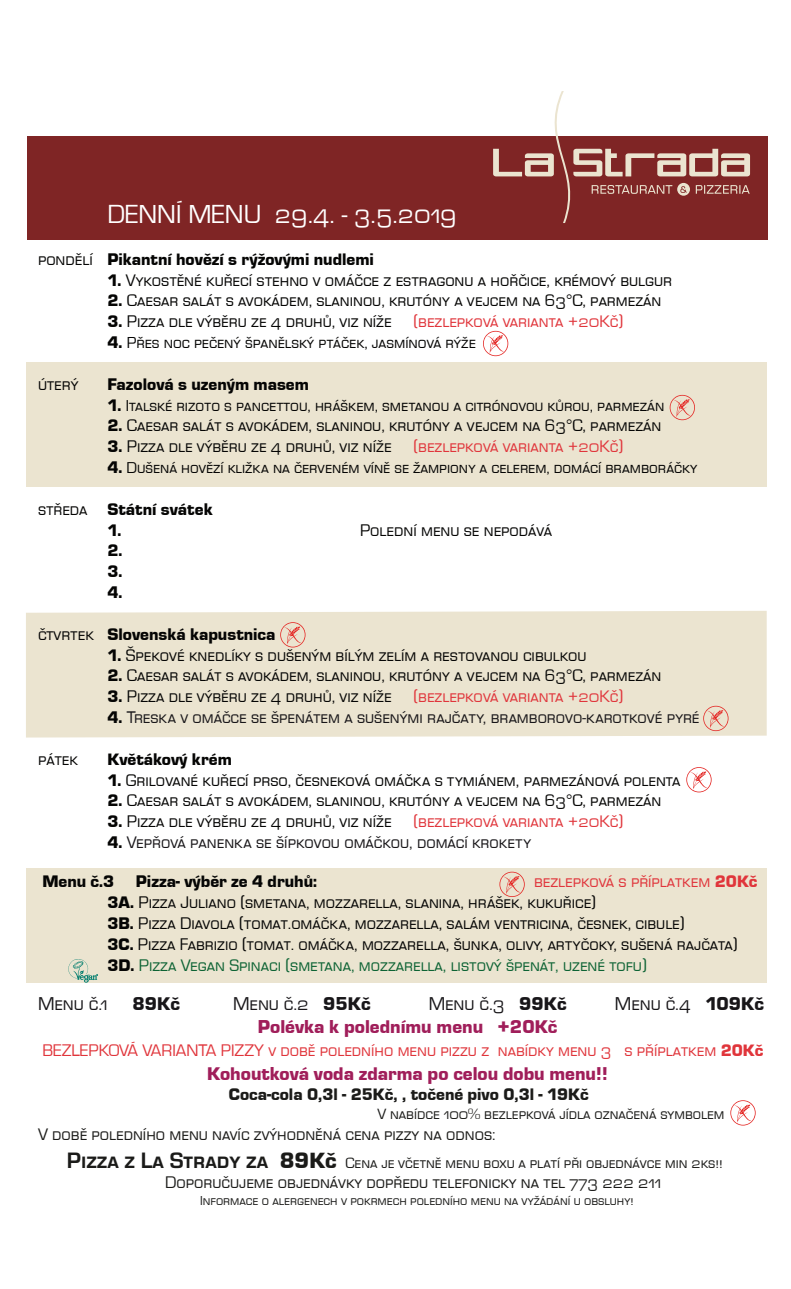
<style>
.page{position:relative;width:791px;height:1289px;background:#fff}
.page>*{position:absolute;margin:0;border:0;box-sizing:border-box;transform-origin:0 0}
.t1{font:27px "Eurostile SCTEE";color:#fff}
.t2{font:19.35px "Eurostile TEE Blac";color:#a01e5a}
.t3{font:19.35px "Eurostile SCTEE";color:#181619}
.t4{font:17.4px/20.9px "Eurostile SCTEE";color:#050504}
.t5{font:17.4px/20.9px "Eurostile TEE Blac";color:#050504}
.t6{font:17.4px "Eurostile SCTEE";color:#e0353b}
.t7{font:17.4px "Eurostile SCTEE";color:#181619}
.t8{font:17.4px "Eurostile SCTEE";color:#1b1b19}
.t9{font:17.4px "Eurostile TEE Blac";color:#1b1b19}
.t10{font:16.35px "Eurostile SCTEE";color:#050504}
.t11{font:16.2px "Eurostile SCTEE";color:#050504}
.t12{font:15.45px "Eurostile SCTEE";color:#1b1b19}
.t13{font:13.5px "Eurostile SCTEE";color:#1b1b19}
.s1{font-family:"Eurostile SCTEE"}
.s2{font-family:"Eurostile TEE Blac"}
.s3{color:#e0353b}
.s4{font-family:"Eurostile TEE Blac";font-size:17.4px}
.s5{font-family:"Eurostile TEE Blac";color:#050504}
.s6{font-family:"Eurostile TEE Blac";color:#e0353b}
.s7{color:#0d6334}
.s8{font-family:"Eurostile SCTOT";font-weight:700;font-size:23.1px}
.s9{font-family:"Eurostile TEE Blac";font-size:23.1px}
</style>
<div class="page">
<div style="left:26px;top:868px;width:741px;height:114px;background:#ebe4d0"></div>
<div style="left:26px;top:611px;width:741px;height:126px;background:#ebe4d0"></div>
<div style="left:27px;top:136px;width:740px;height:103px;background:#7f2525"></div>
<div style="left:26px;top:363px;width:741px;height:124px;background:#ebe4d0"></div>
<svg style="left:493px;top:91px;width:257px;height:132px"></svg>
<svg style="left:670px;top:395px;width:25px;height:25px"></svg>
<svg style="left:686px;top:767px;width:25px;height:25px"></svg>
<svg style="left:483px;top:331px;width:25px;height:25px"></svg>
<svg style="left:730px;top:1100px;width:26px;height:25px"></svg>
<svg style="left:280px;top:622px;width:25px;height:25px"></svg>
<svg style="left:703px;top:705px;width:25px;height:26px"></svg>
<svg style="left:68px;top:959px;width:30px;height:23px"></svg>
<svg style="left:499px;top:871px;width:26px;height:26px"></svg>
<h1 class="t1" style="left:107px;top:200px;width:351px">DENNÍ MENU 29.4. - 3.5.2019</h1>
<p class="t5" style="left:38px;top:249px;width:337px"><span class="s1">pondělí</span> Pikantní hovězí s rýžovými nudlemi</p>
<p class="t4" style="left:107px;top:270px;width:566px"><span class="s2">1.</span> Vykostěné kuřecí stehno v omáčce z estragonu a hořčice, krémový bulgur</p>
<p class="t4" style="left:107px;top:290px;width:555px"><span class="s2">2.</span> Caesar salát s avokádem, slaninou, krutóny a vejcem na 63°C, parmezán</p>
<p class="t4" style="left:107px;top:311px;width:517px"><span class="s2">3.</span> Pizza dle výběru ze 4 druhů, viz níže <span class="s3">(bezlepková varianta +20Kč)</span></p>
<p class="t10" style="left:107px;top:334px;width:370px"><span class="s4">4.</span> Přes noc pečený španělský ptáček, jasmínová rýže</p>
<p class="t4" style="left:38px;top:374px;width:42px">úterý</p>
<p class="t5" style="left:107px;top:374px;width:203px">Fazolová s uzeným masem</p>
<p class="t10" style="left:107px;top:396px;width:558px"><span class="s4">1.</span> Italské rizoto s pancettou, hráškem, smetanou a citrónovou kůrou, parmezán</p>
<p class="t4" style="left:107px;top:415px;width:555px"><span class="s2">2.</span> Caesar salát s avokádem, slaninou, krutóny a vejcem na 63°C, parmezán</p>
<p class="t4" style="left:107px;top:436px;width:286px"><span class="s2">3.</span> Pizza dle výběru ze 4 druhů, viz níže</p>
<p class="t6" style="left:413px;top:437px;width:211px">(bezlepková varianta +20Kč)</p>
<p class="t11" style="left:107px;top:459px;width:591px"><span class="s4">4.</span> Dušená hovězí kližka na červeném víně se žampiony a celerem, domácí bramboráčky</p>
<p class="t5" style="left:107px;top:499px;width:107px;text-indent:-69px"><span class="s1">středa</span> Státní svátek<br>1.</p>
<p class="t4" style="left:360px;top:520px;width:193px">Polední menu se nepodává</p>
<p class="t5" style="left:107px;top:540px;width:16px;text-align:justify">2.<br>3.<br>4.</p>
<p class="t5" style="left:38px;top:624px;width:239px"><span class="s1">čtvrtek</span> Slovenská kapustnica</p>
<p class="t4" style="left:107px;top:644px;width:480px"><span class="s2">1.</span> Špekové knedlíky s dušeným bílým zelím a restovanou cibulkou</p>
<p class="t4" style="left:107px;top:665px;width:555px"><span class="s2">2.</span> Caesar salát s avokádem, slaninou, krutóny a vejcem na 63°C, parmezán</p>
<p class="t4" style="left:107px;top:686px;width:286px"><span class="s2">3.</span> Pizza dle výběru ze 4 druhů, viz níže</p>
<p class="t6" style="left:413px;top:687px;width:211px">(bezlepková varianta +20Kč)</p>
<p class="t7" style="left:107px;top:708px;width:594px"><span class="s5">4.</span> Treska v omáčce se špenátem a sušenými rajčaty, bramborovo-karotkové pyré</p>
<p class="t4" style="left:38px;top:749px;width:41px">pátek</p>
<p class="t5" style="left:107px;top:748px;width:126px">Květákový krém</p>
<p class="t4" style="left:107px;top:769px;width:575px"><span class="s2">1.</span> Grilované kuřecí prso, česneková omáčka s tymiánem, parmezánová polenta</p>
<p class="t4" style="left:107px;top:790px;width:555px"><span class="s2">2.</span> Caesar salát s avokádem, slaninou, krutóny a vejcem na 63°C, parmezán</p>
<p class="t4" style="left:107px;top:811px;width:286px"><span class="s2">3.</span> Pizza dle výběru ze 4 druhů, viz níže</p>
<p class="t6" style="left:413px;top:812px;width:211px">(bezlepková varianta +20Kč)</p>
<p class="t7" style="left:107px;top:833px;width:425px"><span class="s5">4.</span> Vepřová panenka se šípkovou omáčkou, domácí krokety</p>
<p class="t5" style="left:42px;top:871px;width:276px">Menu č.3 Pizza- výběr ze 4 druhů:</p>
<p class="t4" style="left:107px;top:871px;width:652px;text-indent:427px"><span class="s3">bezlepková s příplatkem</span> <span class="s6">20Kč </span><span class="s2">3A.</span> Pizza Juliano (smetana, mozzarella, slanina, hrášek, kukuřice)<br><span class="s2">3B.</span> Pizza Diavola (tomat.omáčka, mozzarella, salám ventricina, česnek, cibule)<br><span class="s2">3C.</span> Pizza Fabrizio (tomat. omáčka, mozzarella, šunka, olivy, artyčoky, sušená rajčata)<br><span class="s2">3D.</span> <span class="s7">Pizza Vegan Spinaci (smetana, mozzarella, listový špenát, uzené tofu)</span></p>
<p class="t3" style="left:38px;top:993px;width:143px">Menu č.1 <span class="s2">89Kč</span></p>
<p class="t3" style="left:233px;top:993px;width:139px">Menu č.2 <span class="s2">95Kč</span></p>
<p class="t3" style="left:429px;top:993px;width:139px">Menu č.3 <span class="s2">99Kč</span></p>
<p class="t3" style="left:615px;top:993px;width:151px">Menu č.4 <span class="s2">109Kč</span></p>
<p class="t2" style="left:258px;top:1016px;width:301px">Polévka k polednímu menu +20Kč</p>
<p class="t6" style="left:42px;top:1041px;width:723px">BEZLEPKOVÁ VARIANTA PIZZY v době poledního menu pizzu z nabídky menu 3 s příplatkem <span class="s2">20Kč</span></p>
<p class="t2" style="left:207px;top:1062px;width:402px">Kohoutková voda zdarma po celou dobu menu!!</p>
<p class="t9" style="left:229px;top:1085px;width:361px">Coca-cola 0,3l - 25Kč, , točené pivo 0,3l - 19Kč</p>
<p class="t12" style="left:377px;top:1105px;width:349px">V nabídce 100% bezlepková jídla označená symbolem</p>
<p class="t8" style="left:38px;top:1124px;width:459px">V době poledního menu navíc zvýhodněná cena pizzy na odnos:</p>
<p class="t12" style="left:67px;top:1154px;width:657px"><span class="s8">Pizza z La Strady za</span> <span class="s9">89Kč</span> Cena je včetně menu boxu a platí při objednávce min 2ks!!</p>
<p class="t8" style="left:165px;top:1173px;width:498px">Doporučujeme objednávky dopředu telefonicky na tel 773 222 211</p>
<p class="t13" style="left:200px;top:1192px;width:435px">Informace o alergenech v pokrmech poledního menu na vyžádání u obsluhy!</p>
</div>
